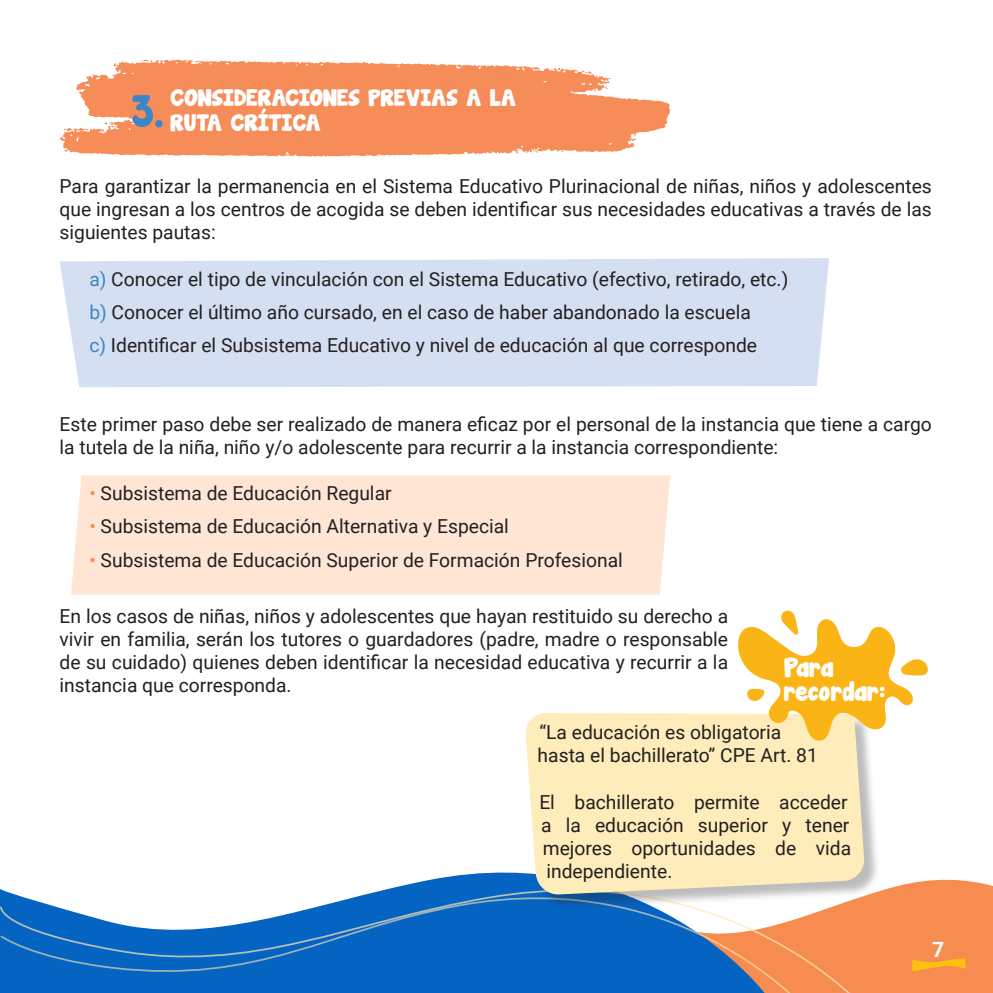
<style>
.page{position:relative;width:993px;height:993px;background:#fff}
.page>*{position:absolute;margin:0;border:0;box-sizing:border-box;transform-origin:0 0}
.t1{font:24.5px/24.5px "Janda Manatee Solid";color:#fff}
.t2{font:21px/25.2px "Janda Manatee Solid";color:#fff}
.t3{font:700 21px "Roboto";color:#fff}
.t4{font:19.25px/23.1px "Roboto";color:#231f20}
.s1{color:#3e85c5}
.s2{color:#f68c50}
</style>
<div class="page">
<div style="left:868px;top:879px;width:124px;height:113px;background:#f68c50"></div>
<svg style="left:397px;top:872px;width:127px;height:15px;fill:#0563c1"></svg>
<svg style="left:0;top:887px;width:868px;height:105px"></svg>
<svg style="left:0;top:895px;width:816px;height:97px;background:#3c7dc0"></svg>
<svg style="left:912px;top:957px;width:53px;height:13px"></svg>
<div style="left:71px;top:475px;width:599px;height:119px;background:#fee5d4"></div>
<div style="left:59px;top:258px;width:770px;height:129px;background:#d4dff1"></div>
<svg style="left:60px;top:60px;width:610px;height:97px;fill:#f68c58"></svg>
<svg style="left:64px;top:127px;width:8px;height:4px"></svg>
<svg style="left:533px;top:67px;width:6px;height:3px"></svg>
<svg style="left:142px;top:60px;width:6px;height:2px"></svg>
<svg style="left:105px;top:122px;width:9px;height:3px"></svg>
<svg style="left:581px;top:70px;width:10px;height:4px"></svg>
<svg style="left:132px;top:95px;width:30px;height:32px"></svg>
<div style="left:527px;top:714px;width:352px;height:195px;background:#231f20;opacity:.3"></div>
<svg style="left:524px;top:713px;width:340px;height:181px;background:#fae9bd"></svg>
<svg style="left:734px;top:610px;width:193px;height:130px"></svg>
<p class="t2" style="left:170px;top:86px;width:347px">CONSIDERACIONES PREVIAS A LA<br>RUTA CRÍTICA</p>
<p class="t4" style="left:60px;top:174px;width:873px;text-align:justify">Para garantizar la permanencia en el Sistema Educativo Plurinacional de niñas, niños y adolescentes que ingresan a los centros de acogida se deben identificar sus necesidades educativas a través de las siguientes pautas:</p>
<p class="t4" style="left:89px;top:261px;width:700px;line-height:33.1px"><span class="s1">a)</span> Conocer el tipo de vinculación con el Sistema Educativo (efectivo, retirado, etc.) <span class="s1">b)</span> Conocer el último año cursado, en el caso de haber abandonado la escuela<br><span class="s1">c)</span> Identificar el Subsistema Educativo y nivel de educación al que corresponde</p>
<p class="t4" style="left:60px;top:412px;width:873px">Este primer paso debe ser realizado de manera eficaz por el personal de la instancia que tiene a cargo la tutela de la niña, niño y/o adolescente para recurrir a la instancia correspondiente:</p>
<p class="t4" style="left:89px;top:481px;width:304px"><span class="s2">•</span> Subsistema de Educación Regular</p>
<p class="t4" style="left:89px;top:514px;width:421px"><span class="s2">•</span> Subsistema de Educación Alternativa y Especial</p>
<p class="t4" style="left:89px;top:547px;width:535px"><span class="s2">•</span> Subsistema de Educación Superior de Formación Profesional</p>
<p class="t4" style="left:60px;top:603px;width:670px;text-align:justify">En los casos de niñas, niños y adolescentes que hayan restituido su derecho a vivir en familia, serán los tutores o guardadores (padre, madre o responsable de su cuidado) quienes deben identificar la necesidad educativa y recurrir a la instancia que corresponda.</p>
<p class="t4" style="left:537px;top:719px;width:282px">“La educación es obligatoria hasta el bachillerato” CPE Art. 81</p>
<p class="t4" style="left:539px;top:789px;width:313px">El bachillerato permite acceder a la educación superior y tener mejores oportunidades de vida independiente.</p>
<p class="t1" style="left:783px;top:656px;width:103px">Para recordar:</p>
<p class="t3" style="left:931px;top:934px;width:14px">7</p>
</div>
